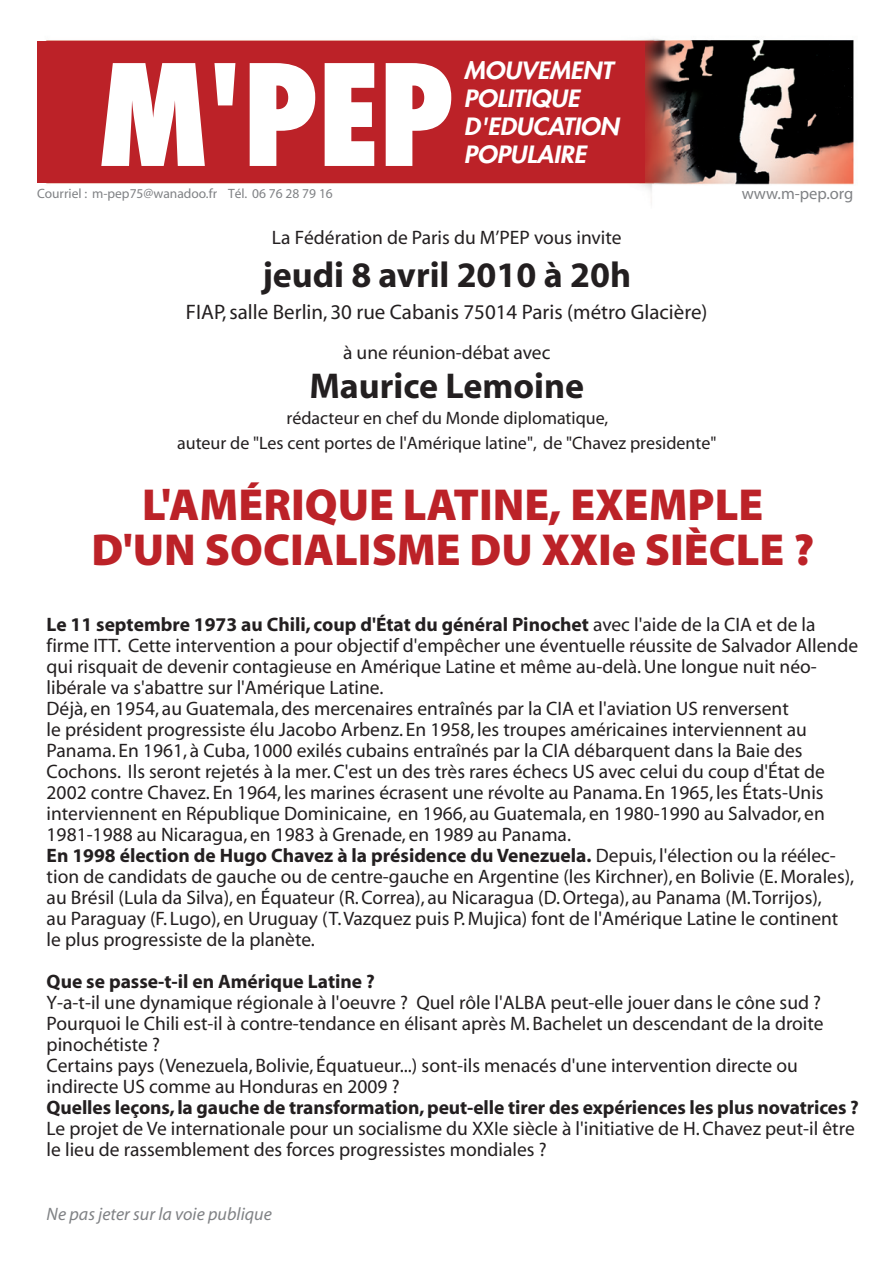
<style>
.page{position:relative;width:893px;height:1263px;background:#fff}
.page>*{position:absolute;margin:0;border:0;box-sizing:border-box;transform-origin:0 0}
.t1{font:900 45px/45px "Myriad Pro";color:#bc2228;text-align:center}
.t2{font:700 36px "Myriad";color:#231f20}
.t3{font:italic 800 23.25px/27.8px "Futura";color:#fff;scale:1.08 1}
.t4{font:21px "Myriad";color:#231f20}
.t5{font:19.5px/21px "Myriad";color:#231f20}
.t6{font:700 19.5px "Myriad";letter-spacing:-.005em;color:#231f20}
.t7{font:18px/25.5px "Myriad";color:#231f20;text-align:center}
.t8{font:italic 18px "Myriad";color:#808285}
.t9{font:16.5px "Myriad";color:#808285}
.t10{font:13.5px "Myriad";color:#808285}
.s1{font-weight:700}
</style>
<div class="page">
<img style="left:45px;top:38px;width:809px;height:165px">
<div style="left:37px;top:41px;width:607px;height:142px;background:#bc2228"></div>
<svg style="left:101px;top:63px;width:104px;height:103px"></svg>
<svg style="left:214px;top:63px;width:21px;height:42px"></svg>
<svg style="left:250px;top:63px;width:65px;height:103px"></svg>
<svg style="left:325px;top:63px;width:49px;height:103px;background:#f5dfe0"></svg>
<svg style="left:386px;top:63px;width:65px;height:103px"></svg>
<p class="t3" style="left:464px;top:56px;width:145px">MOUVEMENT<br>POLITIQUE<br>D'EDUCATION<br>POPULAIRE</p>
<p class="t10" style="left:37px;top:187px;width:297px">Courriel : m-pep75@wanadoo.fr Tél. 06 76 28 79 16</p>
<p class="t9" style="left:742px;top:185px;width:113px">www.m-pep.org</p>
<p class="t5" style="left:272px;top:228px;width:351px">La Fédération de Paris du M’PEP vous invite</p>
<h2 class="t2" style="left:262px;top:256px;width:370px">jeudi 8 avril 2010 à 20h</h2>
<p class="t4" style="left:186px;top:301px;width:523px">FIAP, salle Berlin, 30 rue Cabanis 75014 Paris (métro Glacière)</p>
<p class="t5" style="left:343px;top:343px;width:209px">à une réunion-débat avec</p>
<h2 class="t2" style="left:309px;top:367px;width:276px">Maurice Lemoine</h2>
<p class="t7" style="left:177px;top:406px;width:541px">rédacteur en chef du Monde diplomatique,<br>auteur de "Les cent portes de l'Amérique latine", de "Chavez presidente"</p>
<h1 class="t1" style="left:91px;top:481px;width:724px">L'AMÉRIQUE LATINE, EXEMPLE<br>D'UN SOCIALISME DU XXIe SIÈCLE ?</h1>
<p class="t5" style="left:47px;top:615px;width:813px"><span class="s1">Le 11 septembre 1973 au Chili, coup d'État du général Pinochet</span> avec l'aide de la CIA et de la firme ITT. Cette intervention a pour objectif d'empêcher une éventuelle réussite de Salvador Allende qui risquait de devenir contagieuse en Amérique Latine et même au-delà. Une longue nuit néo&shy;libérale va s'abattre sur l'Amérique Latine.<br>Déjà, en 1954, au Guatemala, des mercenaires entraînés par la CIA et l'aviation US renversent<br>le président progressiste élu Jacobo Arbenz. En 1958, les troupes américaines interviennent au Panama. En 1961, à Cuba, 1000 exilés cubains entraînés par la CIA débarquent dans la Baie des Cochons. Ils seront rejetés à la mer. C'est un des très rares échecs US avec celui du coup d'État de 2002 contre Chavez. En 1964, les marines écrasent une révolte au Panama. En 1965, les États-Unis interviennent en République Dominicaine, en 1966, au Guatemala, en 1980-1990 au Salvador, en 1981-1988 au Nicaragua, en 1983 à Grenade, en 1989 au Panama.<br><span class="s1">En 1998 élection de Hugo Chavez à la présidence du Venezuela.</span> Depuis, l'élection ou la réélec&shy;tion de candidats de gauche ou de centre-gauche en Argentine (les Kirchner), en Bolivie (E. Morales), au Brésil (Lula da Silva), en Équateur (R. Correa), au Nicaragua (D. Ortega), au Panama (M. Torrijos),<br>au Paraguay (F. Lugo), en Uruguay (T. Vazquez puis P. Mujica) font de l'Amérique Latine le continent<br>le plus progressiste de la planète.</p>
<p class="t6" style="left:47px;top:971px;width:330px">Que se passe-t-il en Amérique Latine ?</p>
<p class="t5" style="left:47px;top:993px;width:778px">Y-a-t-il une dynamique régionale à l'oeuvre ? Quel rôle l'ALBA peut-elle jouer dans le cône sud ?<br>Pourquoi le Chili est-il à contre-tendance en élisant après M. Bachelet un descendant de la droite pinochétiste ?<br>Certains pays (Venezuela, Bolivie, Équatueur...) sont-ils menacés d'une intervention directe ou indirecte US comme au Honduras en 2009 ?</p>
<p class="t6" style="left:47px;top:1097px;width:814px">Quelles leçons, la gauche de transformation, peut-elle tirer des expériences les plus novatrices ?</p>
<p class="t5" style="left:47px;top:1119px;width:810px">Le projet de Ve internationale pour un socialisme du XXIe siècle à l'initiative de H. Chavez peut-il être le lieu de rassemblement des forces progressistes mondiales ?</p>
<p class="t8" style="left:47px;top:1205px;width:227px">Ne pas jeter sur la voie publique</p>
</div>
